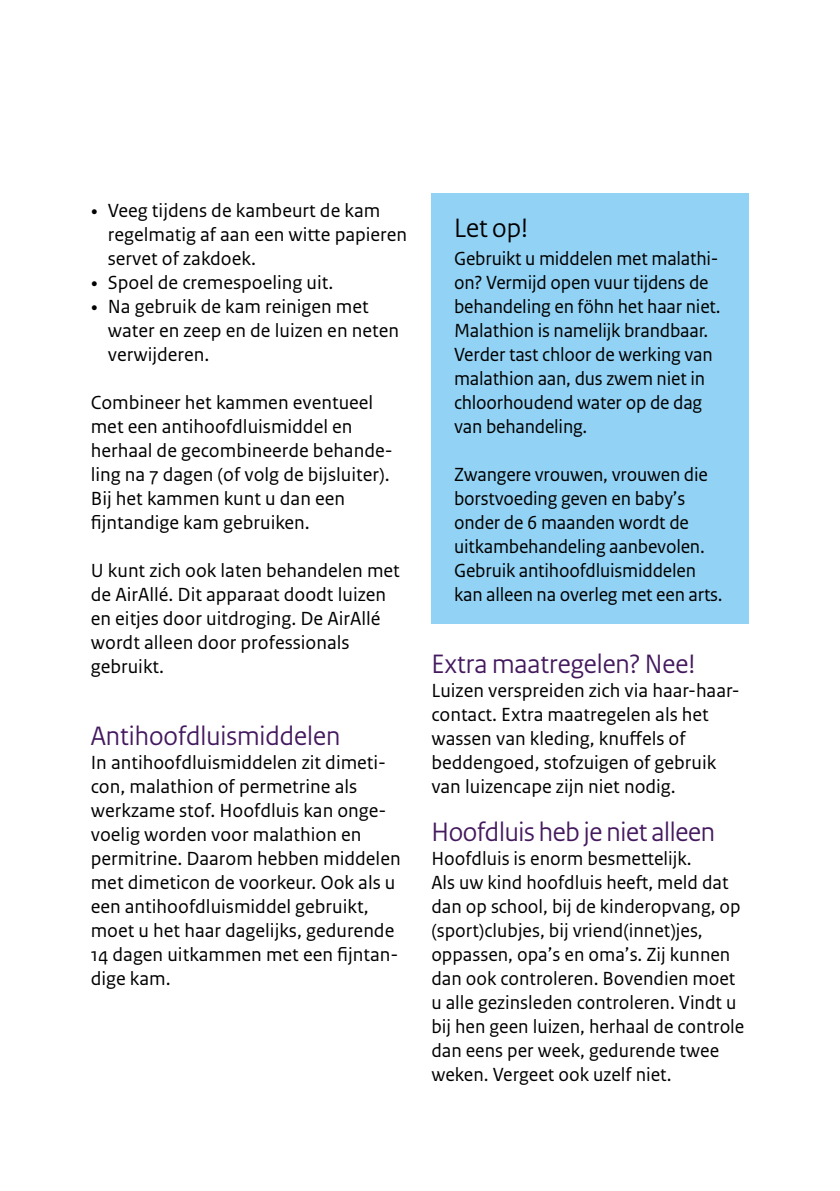
<style>
.page{position:relative;width:840px;height:1191px;background:#fff}
.page>*{position:absolute;margin:0;border:0;box-sizing:border-box;transform-origin:0 0}
._04_RIVM_Paragraafko{font:28px "Rijksoverheid Sans Heading";letter-spacing:-.01em;color:#44195e}
._10_RIVM_Broodtekst{font:28px "Rijksoverheid Sans Heading";color:#44195e}
._04_RIVM_Paragraafko-2{font:28px "Rijksoverheid Sans Heading";color:#000}
._10_RIVM_Broodtekst-2{font:20px/24px "Rijksoverheid Sans Text";color:#000}
._12_RIVM_Opsomming_B{font:20px/24px "Rijksoverheid Sans Text";color:#000}
.s1{font-family:"Rijksoverheid Serif"}
</style>
<div class="page">
<div style="left:431px;top:193px;width:317px;height:430px;background:#92d2f4"></div>
<p class="_12_RIVM_Opsomming_B" style="left:108px;top:199px;width:301px;text-indent:-17px"><span class="s1">•</span> Veeg tijdens de kambeurt de kam regelmatig af aan een witte papieren servet of zakdoek.</p>
<p class="_12_RIVM_Opsomming_B" style="left:91px;top:271px;width:244px"><span class="s1">•</span> Spoel de cremespoeling uit.</p>
<p class="_12_RIVM_Opsomming_B" style="left:108px;top:295px;width:292px;text-indent:-17px"><span class="s1">•</span> Na gebruik de kam reinigen met water en zeep en de luizen en neten verwijderen.</p>
<p class="_10_RIVM_Broodtekst-2" style="left:91px;top:391px;width:303px">Combineer het kammen eventueel met een antihoofdluismiddel en herhaal de gecombineerde behande&shy;ling na 7 dagen (of volg de bijsluiter).<br>Bij het kammen kunt u dan een fijntandige kam gebruiken.</p>
<p class="_10_RIVM_Broodtekst-2" style="left:91px;top:559px;width:310px">U kunt zich ook laten behandelen met de AirAllé. Dit apparaat doodt luizen en eitjes door uitdroging. De AirAllé wordt alleen door professionals gebruikt.</p>
<p class="_10_RIVM_Broodtekst" style="left:91px;top:719px;width:251px">Antihoofdluismiddelen</p>
<p class="_10_RIVM_Broodtekst-2" style="left:91px;top:751px;width:311px">In antihoofdluismiddelen zit dimeti&shy;con, malathion of permetrine als werkzame stof. Hoofdluis kan onge&shy;voelig worden voor malathion en permitrine. Daarom hebben middelen met dimeticon de voorkeur. Ook als u een antihoofdluismiddel gebruikt, moet u het haar dagelijks, gedurende<br>14 dagen uitkammen met een fijntan&shy;dige kam.</p>
<p class="_04_RIVM_Paragraafko-2" style="left:454px;top:211px;width:75px">Let op!</p>
<p class="_10_RIVM_Broodtekst-2" style="left:454px;top:247px;width:268px">Gebruikt u middelen met malathi&shy;on? Vermijd open vuur tijdens de behandeling en föhn het haar niet.<br>Malathion is namelijk brandbaar.</p>
<p class="_10_RIVM_Broodtekst-2" style="left:454px;top:343px;width:260px">Verder tast chloor de werking van malathion aan, dus zwem niet in chloorhoudend water op de dag van behandeling.</p>
<p class="_10_RIVM_Broodtekst-2" style="left:454px;top:463px;width:270px">Zwangere vrouwen, vrouwen die borstvoeding geven en baby’s onder de 6 maanden wordt de uitkambehandeling aanbevolen.<br>Gebruik antihoofdluismiddelen kan alleen na overleg met een arts.</p>
<p class="_04_RIVM_Paragraafko" style="left:431px;top:647px;width:265px">Extra maatregelen? Nee!</p>
<p class="_10_RIVM_Broodtekst-2" style="left:431px;top:679px;width:309px">Luizen verspreiden zich via haar-haar-</p>
<p class="_10_RIVM_Broodtekst-2" style="left:431px;top:703px;width:286px">contact. Extra maatregelen als het wassen van kleding, knuffels of beddengoed, stofzuigen of gebruik van luizencape zijn niet nodig.</p>
<p class="_04_RIVM_Paragraafko" style="left:431px;top:815px;width:285px">Hoofdluis heb je niet alleen</p>
<p class="_10_RIVM_Broodtekst-2" style="left:431px;top:847px;width:314px">Hoofdluis is enorm besmettelijk.<br>Als uw kind hoofdluis heeft, meld dat dan op school, bij de kinderopvang, op (sport)clubjes, bij vriend(innet)jes, oppassen, opa’s en oma’s. Zij kunnen dan ook controleren. Bovendien moet u alle gezinsleden controleren. Vindt u bij hen geen luizen, herhaal de controle dan eens per week, gedurende twee weken. Vergeet ook uzelf niet.</p>
</div>
